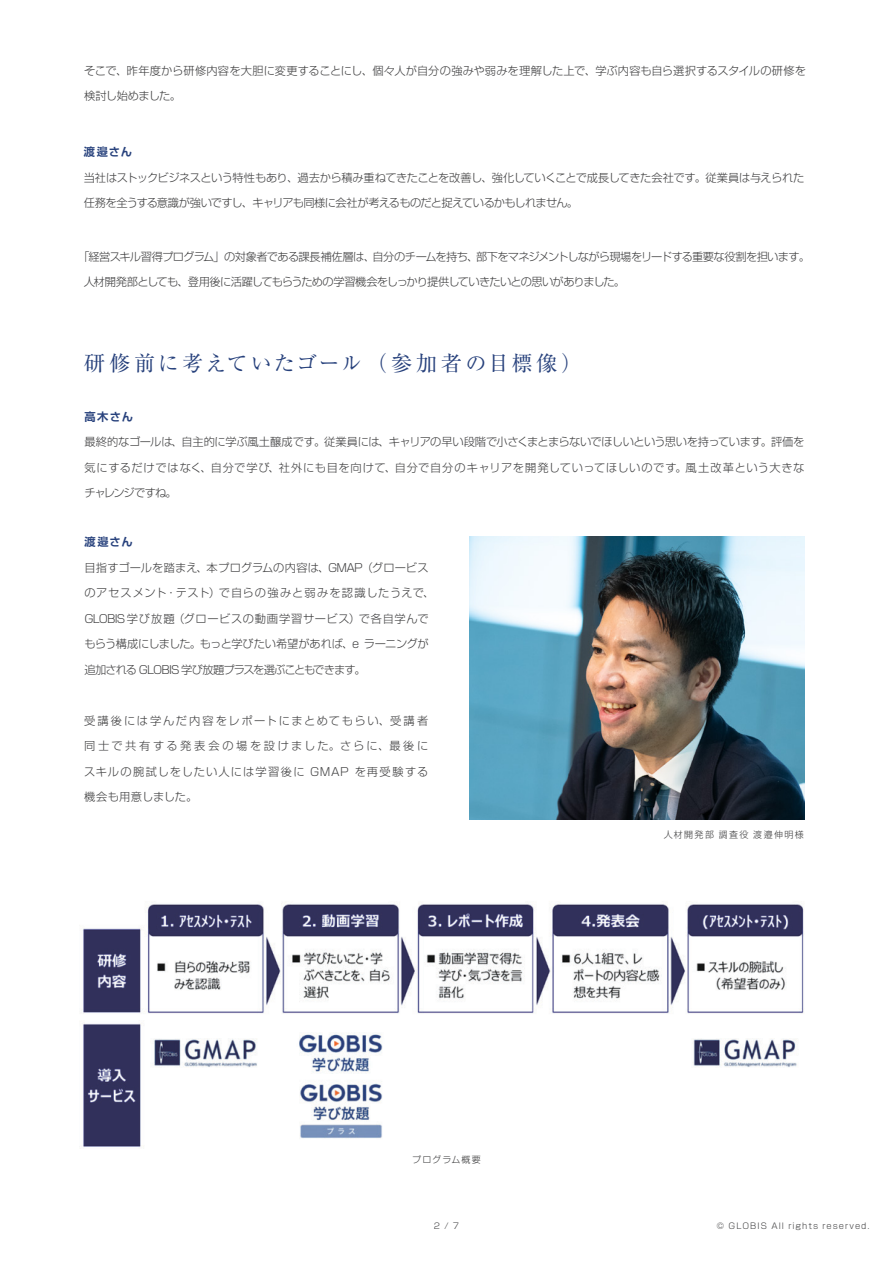
<style>
.page{position:relative;width:893px;height:1263px;background:#fff}
.page>*{position:absolute;margin:0;border:0;box-sizing:border-box;transform-origin:0 0}
.t1{font:21px "Ryumin Pro";letter-spacing:.125em;color:#27417c}
.t2{font:300 11.25px "Shin Go Pro";letter-spacing:-.025em;color:#3e3e3f}
.t3{font:300 11.25px "Shin Go Pro";letter-spacing:-.06em;color:#3e3e3f}
.t4{font:300 11.25px "Shin Go Pro";letter-spacing:.005em;color:#3e3e3f}
.t5{font:300 11.25px "Shin Go Pro";letter-spacing:.06em;color:#3e3e3f}
.t6{font:300 11.25px "Shin Go Pro";letter-spacing:-.065em;color:#3e3e3f}
.t7{font:300 11.25px "Shin Go Pro";letter-spacing:.01em;color:#3e3e3f}
.t8{font:300 11.25px "Shin Go Pro";letter-spacing:.055em;color:#3e3e3f}
.t9{font:300 11.25px "Shin Go Pro";letter-spacing:.075em;color:#3e3e3f}
.t10{font:300 11.25px "Shin Go Pro";letter-spacing:-.08em;color:#3e3e3f}
.t11{font:300 11.25px "Shin Go Pro";letter-spacing:.1em;color:#3e3e3f}
.t12{font:300 11.25px "Shin Go Pro";letter-spacing:.15em;color:#3e3e3f}
.t13{font:300 11.25px "Shin Go Pro";letter-spacing:.225em;color:#3e3e3f}
.t14{font:700 11.25px "Shin Go Pro De";letter-spacing:.09em;color:#27417c}
.t15{font:300 11.25px "Shin Go Pro";letter-spacing:-.005em;color:#3e3e3f}
.t16{font:300 11.25px "Shin Go Pro";letter-spacing:-.1em;color:#3e3e3f}
.t17{font:300 11.25px "Shin Go Pro";letter-spacing:-.045em;color:#3e3e3f}
.t18{font:300 9px "Shin Go Pro";letter-spacing:.15em;color:#3e3e3f}
.t19{font:300 9px "Shin Go Pro";letter-spacing:.115em;color:#3e3e3f}
.t20{font:300 8.25px "Shin Go Pro";letter-spacing:.12em;color:#3e3e3f}
</style>
<div class="page">
<img style="left:469px;top:537px;width:335px;height:282px">
<img style="left:81px;top:902px;width:723px;height:246px">
<p class="t4" style="left:84px;top:61px;width:723px">そこで、昨年度から研修内容を大胆に変更することにし、個々人が自分の強みや弱みを理解した上で、学ぶ内容も自ら選択するスタイルの研修を</p>
<p class="t17" style="left:84px;top:87px;width:98px">検討し始めました。</p>
<p class="t14" style="left:84px;top:143px;width:50px">渡邉さん</p>
<p class="t2" style="left:84px;top:168px;width:722px">当社はストックビジネスという特性もあり、過去から積み重ねてきたことを改善し、強化していくことで成長してきた会社です。従業員は与えられた</p>
<p class="t3" style="left:84px;top:194px;width:496px">任務を全うする意識が強いですし、キャリアも同様に会社が考えるものだと捉えているかもしれません。</p>
<p class="t3" style="left:78px;top:247px;width:733px">「経営スキル習得プログラム」の対象者である課長補佐層は、自分のチームを持ち、部下をマネジメントしながら現場をリードする重要な役割を担います。</p>
<p class="t6" style="left:84px;top:273px;width:543px">人材開発部としても、登用後に活躍してもらうための学習機会をしっかり提供していきたいとの思いがありました。</p>
<h1 class="t1" style="left:84px;top:347px;width:500px">研修前に考えていたゴール（参加者の目標像）</h1>
<p class="t14" style="left:84px;top:407px;width:50px">高木さん</p>
<p class="t2" style="left:84px;top:433px;width:722px">最終的なゴールは、自主的に学ぶ風土醸成です。従業員には、キャリアの早い段階で小さくまとまらないでほしいという思いを持っています。評価を</p>
<p class="t5" style="left:84px;top:458px;width:722px">気にするだけではなく、自分で学び、社外にも目を向けて、自分で自分のキャリアを開発していってほしいのです。風土改革という大きな</p>
<p class="t16" style="left:84px;top:484px;width:94px">チャレンジですね。</p>
<p class="t14" style="left:84px;top:533px;width:50px">渡邉さん</p>
<p class="t7" style="left:84px;top:558px;width:346px">目指すゴールを踏まえ、本プログラムの内容は、GMAP（グロービス</p>
<p class="t9" style="left:84px;top:584px;width:351px">のアセスメント・テスト）で自らの強みと弱みを認識したうえで、</p>
<p class="t8" style="left:84px;top:609px;width:346px">GLOBIS 学び放題（グロービスの動画学習サービス）で各自学んで</p>
<p class="t2" style="left:84px;top:635px;width:346px">もらう構成にしました。もっと学びたい希望があれば、e ラーニングが</p>
<p class="t10" style="left:84px;top:660px;width:283px">追加される GLOBIS 学び放題プラスを選ぶこともできます。</p>
<p class="t12" style="left:84px;top:711px;width:346px">受講後には学んだ内容をレポートにまとめてもらい、受講者</p>
<p class="t13" style="left:84px;top:737px;width:346px">同士で共有する発表会の場を設けました。さらに、最後に</p>
<p class="t11" style="left:84px;top:762px;width:346px">スキルの腕試しをしたい人には学習後に GMAP を再受験する</p>
<p class="t15" style="left:84px;top:788px;width:115px">機会も用意しました。</p>
<p class="t19" style="left:412px;top:1152px;width:70px">プログラム概要</p>
<p class="t18" style="left:664px;top:827px;width:141px">人材開発部 調査役 渡邉伸明様</p>
<p class="t20" style="left:434px;top:1219px;width:27px">2 / 7</p>
<p class="t20" style="left:717px;top:1219px;width:154px">© GLOBIS All rights reserved.</p>
</div>
